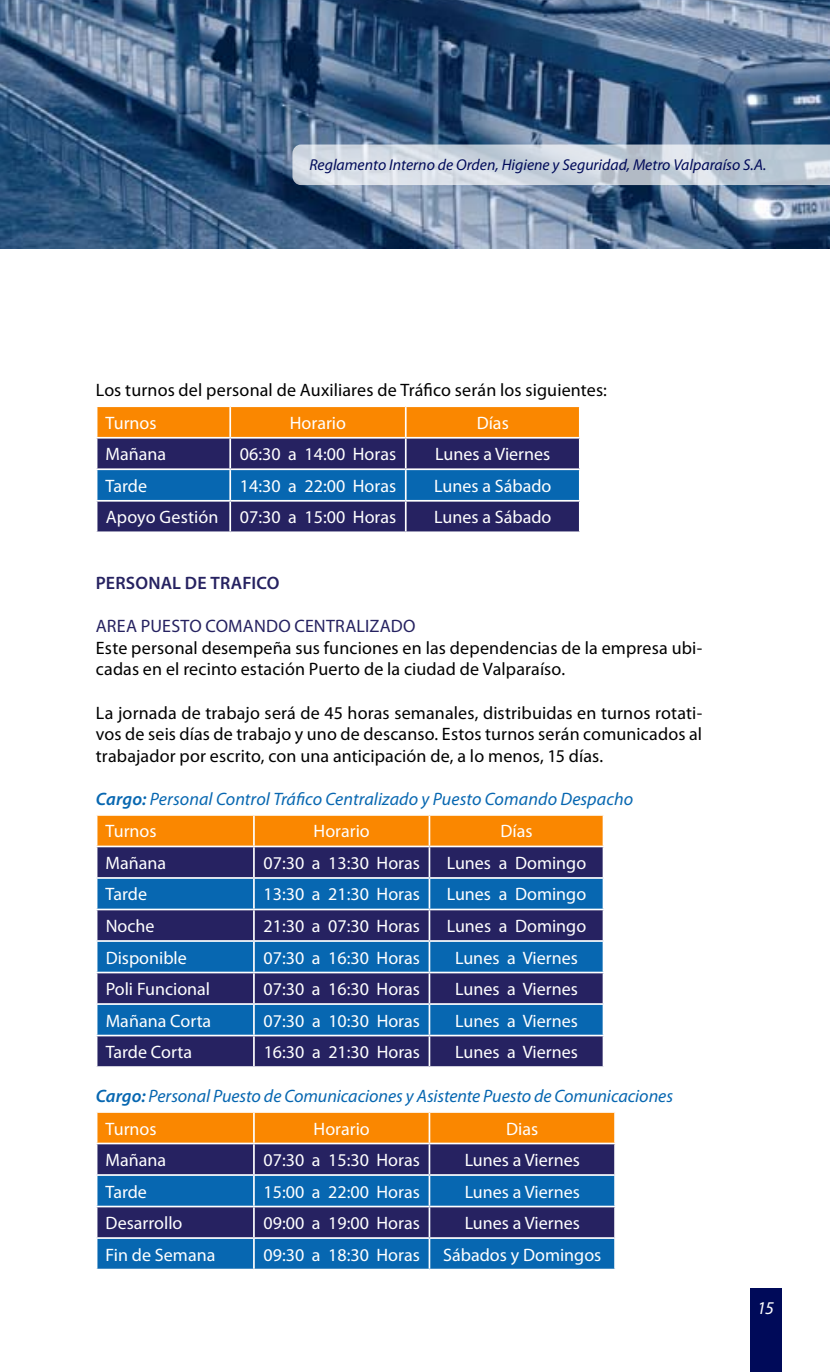
<style>
.page{position:relative;width:830px;height:1372px;background:#fff}
.page>*{position:absolute;margin:0;border:0;box-sizing:border-box;transform-origin:0 0}
.t1{font:18px "Myriad Pro";color:#fff}
.t2{font:18px/21.6px "Myriad Pro";letter-spacing:.01em;color:#000}
.t3{font:italic 18px/32.4px "Myriad Pro";letter-spacing:-.005em;color:#0767b1}
.t4{font:18px "Myriad Pro";letter-spacing:.01em;color:#262261}
.t5{font:600 18px "Myriad Pro";letter-spacing:.01em;color:#262261}
.t6{font:italic 18px "Myriad Pro";color:#fff}
.t7{font:italic 15.75px "Myriad Pro";color:#000a59}
.s1{font-weight:600}
.s2{font-style:normal;color:#fff}
</style>
<div class="page">
<img style="left:0;top:0;width:829px;height:249px">
<svg style="left:292px;top:144px;width:537px;height:41px;background:#c9d2dc"></svg>
<div style="left:749px;top:1288px;width:32px;height:83px;background:#000a59"></div>
<svg style="left:97px;top:407px;width:481px;height:124px;background:#564f5f"></svg>
<hr style="left:229px;top:407px;width:2px;height:30px;background:#fff">
<hr style="left:404px;top:407px;width:2px;height:30px;background:#fff">
<hr style="left:96px;top:437px;width:134px;height:1px;background:#fff">
<hr style="left:230px;top:437px;width:175px;height:1px;background:#fff">
<hr style="left:229px;top:438px;width:2px;height:30px;background:#fff">
<hr style="left:405px;top:437px;width:175px;height:1px;background:#fff">
<hr style="left:404px;top:438px;width:2px;height:30px;background:#fff">
<hr style="left:96px;top:468px;width:134px;height:2px;background:#fff">
<hr style="left:230px;top:468px;width:175px;height:2px;background:#fff">
<hr style="left:229px;top:470px;width:2px;height:30px;background:#fff">
<hr style="left:405px;top:468px;width:175px;height:2px;background:#fff">
<hr style="left:404px;top:470px;width:2px;height:30px;background:#fff">
<hr style="left:96px;top:500px;width:134px;height:1px;background:#fff">
<hr style="left:230px;top:500px;width:175px;height:1px;background:#fff">
<hr style="left:229px;top:501px;width:2px;height:30px;background:#fff">
<hr style="left:405px;top:500px;width:175px;height:1px;background:#fff">
<hr style="left:404px;top:501px;width:2px;height:30px;background:#fff">
<div style="left:97px;top:815px;width:505px;height:30px;background:#fa8700"></div>
<div style="left:97px;top:847px;width:505px;height:219px;background:#262261"></div>
<svg style="left:97px;top:878px;width:505px;height:156px;background:#194f93"></svg>
<hr style="left:253px;top:815px;width:2px;height:30px;background:#fff">
<hr style="left:428px;top:815px;width:2px;height:30px;background:#fff">
<hr style="left:253px;top:847px;width:2px;height:30px;background:#fff">
<hr style="left:428px;top:847px;width:2px;height:30px;background:#fff">
<hr style="left:96px;top:877px;width:158px;height:1px;background:#fff">
<hr style="left:254px;top:877px;width:175px;height:1px;background:#fff">
<hr style="left:253px;top:878px;width:2px;height:30px;background:#fff">
<hr style="left:429px;top:877px;width:175px;height:1px;background:#fff">
<hr style="left:428px;top:878px;width:2px;height:30px;background:#fff">
<hr style="left:96px;top:908px;width:158px;height:2px;background:#fff">
<hr style="left:254px;top:908px;width:175px;height:2px;background:#fff">
<hr style="left:253px;top:910px;width:2px;height:30px;background:#fff">
<hr style="left:429px;top:908px;width:175px;height:2px;background:#fff">
<hr style="left:428px;top:910px;width:2px;height:30px;background:#fff">
<hr style="left:96px;top:940px;width:158px;height:1px;background:#fff">
<hr style="left:254px;top:940px;width:175px;height:1px;background:#fff">
<hr style="left:253px;top:941px;width:2px;height:30px;background:#fff">
<hr style="left:429px;top:940px;width:175px;height:1px;background:#fff">
<hr style="left:428px;top:941px;width:2px;height:30px;background:#fff">
<hr style="left:96px;top:971px;width:158px;height:2px;background:#fff">
<hr style="left:254px;top:971px;width:175px;height:2px;background:#fff">
<hr style="left:253px;top:973px;width:2px;height:30px;background:#fff">
<hr style="left:429px;top:971px;width:175px;height:2px;background:#fff">
<hr style="left:428px;top:973px;width:2px;height:30px;background:#fff">
<hr style="left:96px;top:1003px;width:158px;height:1px;background:#fff">
<hr style="left:254px;top:1003px;width:175px;height:1px;background:#fff">
<hr style="left:253px;top:1004px;width:2px;height:30px;background:#fff">
<hr style="left:429px;top:1003px;width:175px;height:1px;background:#fff">
<hr style="left:428px;top:1004px;width:2px;height:30px;background:#fff">
<hr style="left:96px;top:1034px;width:158px;height:2px;background:#fff">
<hr style="left:254px;top:1034px;width:175px;height:2px;background:#fff">
<hr style="left:253px;top:1036px;width:2px;height:30px;background:#fff">
<hr style="left:429px;top:1034px;width:175px;height:2px;background:#fff">
<hr style="left:428px;top:1036px;width:2px;height:30px;background:#fff">
<div style="left:97px;top:1112px;width:517px;height:30px;background:#fa8700"></div>
<div style="left:97px;top:1144px;width:517px;height:30px;background:#262261"></div>
<svg style="left:97px;top:1175px;width:517px;height:93px;background:#175498"></svg>
<hr style="left:253px;top:1112px;width:2px;height:30px;background:#fff">
<hr style="left:428px;top:1112px;width:2px;height:30px;background:#fff">
<hr style="left:253px;top:1144px;width:2px;height:30px;background:#fff">
<hr style="left:428px;top:1144px;width:2px;height:30px;background:#fff">
<hr style="left:253px;top:1175px;width:2px;height:30px;background:#fff">
<hr style="left:428px;top:1175px;width:2px;height:30px;background:#fff">
<hr style="left:96px;top:1205px;width:158px;height:2px;background:#fff">
<hr style="left:254px;top:1205px;width:175px;height:2px;background:#fff">
<hr style="left:253px;top:1207px;width:2px;height:30px;background:#fff">
<hr style="left:429px;top:1205px;width:186px;height:2px;background:#fff">
<hr style="left:428px;top:1207px;width:2px;height:30px;background:#fff">
<hr style="left:96px;top:1237px;width:158px;height:1px;background:#fff">
<hr style="left:254px;top:1237px;width:175px;height:1px;background:#fff">
<hr style="left:253px;top:1238px;width:2px;height:30px;background:#fff">
<hr style="left:429px;top:1237px;width:186px;height:1px;background:#fff">
<hr style="left:428px;top:1238px;width:2px;height:30px;background:#fff">
<p class="t7" style="left:309px;top:155px;width:458px">Reglamento Interno de Orden, Higiene y Seguridad, Metro Valparaíso S.A.</p>
<p class="t2" style="left:96px;top:379px;width:512px">Los turnos del personal de Auxiliares de Tráfico serán los siguientes:</p>
<p class="t1" style="left:106px;top:411px;width:53px">Turnos</p>
<p class="t1" style="left:290px;top:411px;width:58px">Horario</p>
<p class="t1" style="left:476px;top:411px;width:34px">Días</p>
<p class="t1" style="left:106px;top:443px;width:62px">Mañana</p>
<p class="t1" style="left:240px;top:443px;width:158px">06:30 a 14:00 Horas</p>
<p class="t1" style="left:435px;top:443px;width:117px">Lunes a Viernes</p>
<p class="t1" style="left:106px;top:474px;width:43px">Tarde</p>
<p class="t1" style="left:240px;top:474px;width:158px">14:30 a 22:00 Horas</p>
<p class="t1" style="left:434px;top:474px;width:119px">Lunes a Sábado</p>
<p class="t1" style="left:106px;top:506px;width:292px">Apoyo Gestión 07:30 a 15:00 Horas</p>
<p class="t1" style="left:434px;top:506px;width:119px">Lunes a Sábado</p>
<p class="t5" style="left:96px;top:571px;width:185px">PERSONAL DE TRAFICO</p>
<p class="t4" style="left:96px;top:615px;width:321px">AREA PUESTO COMANDO CENTRALIZADO</p>
<p class="t2" style="left:96px;top:636px;width:607px">Este personal desempeña sus funciones en las dependencias de la empresa ubi&shy;cadas en el recinto estación Puerto de la ciudad de Valparaíso.</p>
<p class="t2" style="left:96px;top:701px;width:607px;text-align:justify">La jornada de trabajo será de 45 horas semanales, distribuidas en turnos rotati&shy;vos de seis días de trabajo y uno de descanso. Estos turnos serán comunicados al trabajador por escrito, con una anticipación de, a lo menos, 15 días.</p>
<p class="t3" style="left:106px;top:782px;width:529px;text-indent:-10px"><span class="s1">Cargo:</span> Personal Control Tráfico Centralizado y Puesto Comando Despacho<br><span class="s2">Turnos</span></p>
<p class="t1" style="left:313px;top:820px;width:58px">Horario</p>
<p class="t1" style="left:500px;top:820px;width:34px">Días</p>
<p class="t1" style="left:106px;top:851px;width:62px">Mañana</p>
<p class="t1" style="left:263px;top:851px;width:158px">07:30 a 13:30 Horas</p>
<p class="t1" style="left:446px;top:851px;width:141px">Lunes a Domingo</p>
<p class="t1" style="left:106px;top:883px;width:43px">Tarde</p>
<p class="t1" style="left:263px;top:883px;width:158px">13:30 a 21:30 Horas</p>
<p class="t1" style="left:446px;top:883px;width:141px">Lunes a Domingo</p>
<p class="t1" style="left:106px;top:914px;width:50px">Noche</p>
<p class="t1" style="left:263px;top:914px;width:158px">21:30 a 07:30 Horas</p>
<p class="t1" style="left:446px;top:914px;width:141px">Lunes a Domingo</p>
<p class="t1" style="left:106px;top:946px;width:83px">Disponible</p>
<p class="t1" style="left:263px;top:946px;width:158px">07:30 a 16:30 Horas</p>
<p class="t1" style="left:455px;top:946px;width:124px">Lunes a Viernes</p>
<p class="t1" style="left:106px;top:977px;width:106px">Poli Funcional</p>
<p class="t1" style="left:263px;top:977px;width:158px">07:30 a 16:30 Horas</p>
<p class="t1" style="left:455px;top:977px;width:124px">Lunes a Viernes</p>
<p class="t1" style="left:106px;top:1009px;width:107px">Mañana Corta</p>
<p class="t1" style="left:263px;top:1009px;width:158px">07:30 a 10:30 Horas</p>
<p class="t1" style="left:455px;top:1009px;width:124px">Lunes a Viernes</p>
<p class="t1" style="left:106px;top:1040px;width:88px">Tarde Corta</p>
<p class="t1" style="left:263px;top:1040px;width:158px">16:30 a 21:30 Horas</p>
<p class="t1" style="left:455px;top:1040px;width:124px">Lunes a Viernes</p>
<p class="t3" style="left:106px;top:1079px;width:568px;text-indent:-10px"><span class="s1">Cargo:</span> Personal Puesto de Comunicaciones y Asistente Puesto de Comunicaciones<br><span class="s2">Turnos</span></p>
<p class="t1" style="left:313px;top:1117px;width:58px">Horario</p>
<p class="t1" style="left:506px;top:1117px;width:34px">Dias</p>
<p class="t1" style="left:106px;top:1148px;width:62px">Mañana</p>
<p class="t1" style="left:263px;top:1148px;width:158px">07:30 a 15:30 Horas</p>
<p class="t1" style="left:464px;top:1148px;width:117px">Lunes a Viernes</p>
<p class="t1" style="left:106px;top:1180px;width:43px">Tarde</p>
<p class="t1" style="left:263px;top:1180px;width:158px">15:00 a 22:00 Horas</p>
<p class="t1" style="left:464px;top:1180px;width:117px">Lunes a Viernes</p>
<p class="t1" style="left:106px;top:1211px;width:78px">Desarrollo</p>
<p class="t1" style="left:263px;top:1211px;width:158px">09:00 a 19:00 Horas</p>
<p class="t1" style="left:464px;top:1211px;width:117px">Lunes a Viernes</p>
<p class="t1" style="left:106px;top:1243px;width:111px">Fin de Semana</p>
<p class="t1" style="left:263px;top:1243px;width:158px">09:30 a 18:30 Horas</p>
<p class="t1" style="left:443px;top:1243px;width:160px">Sábados y Domingos</p>
<p class="t6" style="left:756px;top:1296px;width:18px">15</p>
</div>
